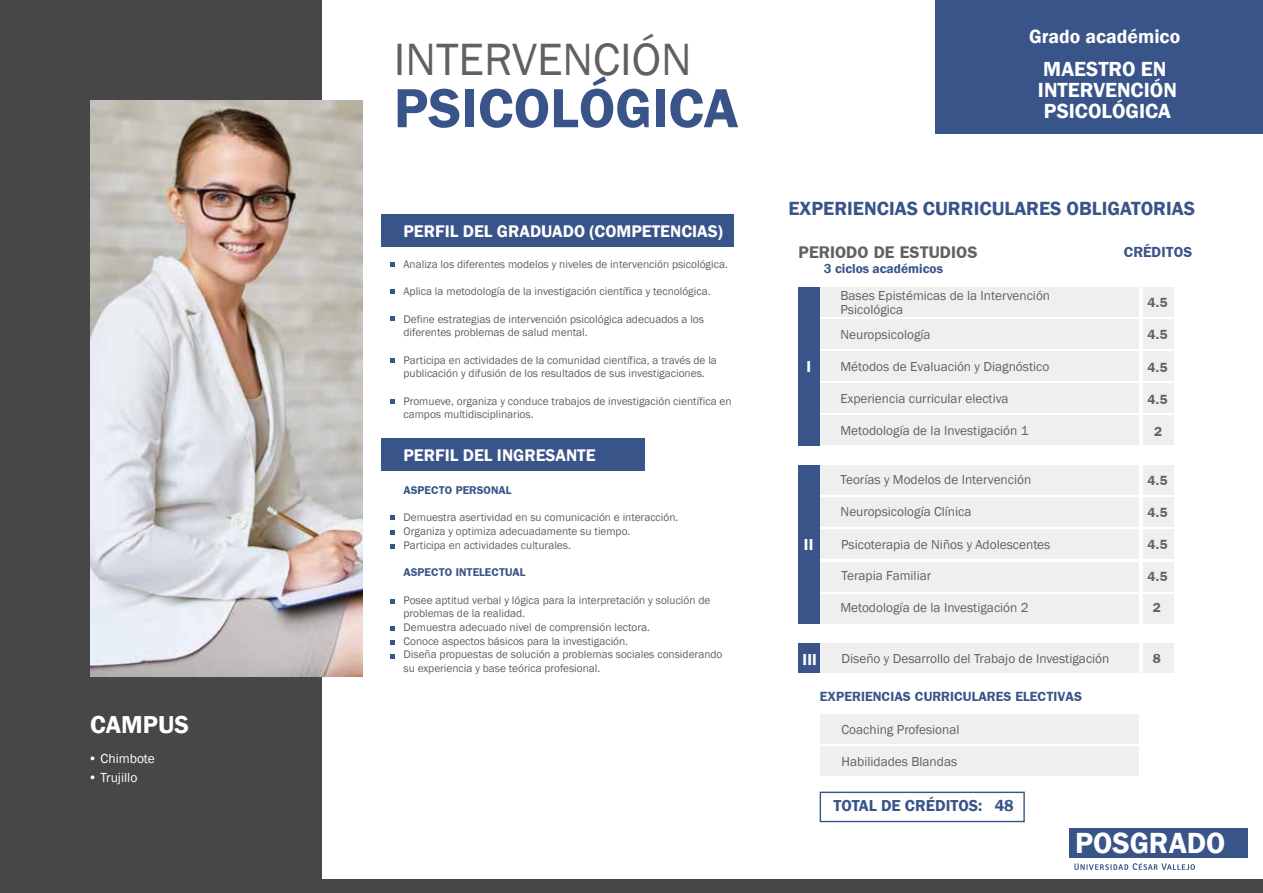
<style>
.page{position:relative;width:1263px;height:893px;background:#fff}
.page>*{position:absolute;margin:0;border:0;box-sizing:border-box;transform-origin:0 0}
.t1{font:600 57px "Franklin Gothic";color:#395488}
.t2{font:46.5px "Franklin Gothic";color:#616160}
.t3{font:600 30px "Franklin Gothic";color:#fff}
.t4{font:600 25.2px "Franklin Gothic";color:#fff}
.t5{font:600 21px/21px "Franklin Gothic";color:#fff}
.t6{font:600 19.65px "Franklin Gothic";color:#395488}
.t7{font:600 19.65px "Franklin Gothic";color:#fff}
.t8{font:600 17.4px "Franklin Gothic";color:#fff}
.t9{font:600 16.95px "Franklin Gothic S Si";color:#616160}
.t10{font:600 16.35px "Franklin Gothic";color:#385488}
.t11{font:600 16.05px "Franklin Gothic S Si";color:#fff}
.t12{font:600 14.7px "Franklin Gothic S Si";color:#395488}
.t13{font:13.5px "Franklin Gothic";color:#fff}
.t14{font:13.35px/13.6px "Franklin Gothic";color:#616160}
.t15{font:600 13.35px "Franklin Gothic S Si";color:#395488}
.t16{font:600 13.35px "Franklin Gothic S Si";color:#616160}
.t17{font:600 13.35px "Franklin Gothic";color:#395488}
.t18{font:11.4px/13.6px "Franklin Gothic";color:#606060}
.t19{font:600 11.4px "Franklin Gothic S Si";color:#395488}
</style>
<div class="page">
<div style="left:381px;top:438px;width:264px;height:33px;background:#395488"></div>
<div style="left:381px;top:215px;width:353px;height:32px;background:#395488"></div>
<svg style="left:391px;top:262px;width:4px;height:5px"></svg>
<svg style="left:391px;top:289px;width:4px;height:4px"></svg>
<svg style="left:391px;top:317px;width:4px;height:4px"></svg>
<svg style="left:391px;top:358px;width:4px;height:4px"></svg>
<svg style="left:391px;top:399px;width:4px;height:5px"></svg>
<svg style="left:391px;top:516px;width:4px;height:4px"></svg>
<svg style="left:391px;top:530px;width:4px;height:4px"></svg>
<svg style="left:391px;top:545px;width:4px;height:4px"></svg>
<svg style="left:391px;top:599px;width:4px;height:4px"></svg>
<svg style="left:391px;top:626px;width:4px;height:5px"></svg>
<svg style="left:391px;top:640px;width:4px;height:5px"></svg>
<svg style="left:391px;top:654px;width:4px;height:5px"></svg>
<div style="left:820px;top:287px;width:318px;height:29px;background:#efefef"></div>
<div style="left:820px;top:319px;width:318px;height:30px;background:#efefef"></div>
<div style="left:820px;top:351px;width:318px;height:30px;background:#efefef"></div>
<div style="left:820px;top:383px;width:318px;height:30px;background:#efefef"></div>
<div style="left:820px;top:416px;width:318px;height:29px;background:#efefef"></div>
<div style="left:820px;top:465px;width:318px;height:30px;background:#efefef"></div>
<div style="left:820px;top:497px;width:318px;height:30px;background:#efefef"></div>
<div style="left:820px;top:530px;width:318px;height:29px;background:#efefef"></div>
<div style="left:820px;top:562px;width:318px;height:29px;background:#efefef"></div>
<div style="left:820px;top:594px;width:318px;height:29px;background:#efefef"></div>
<div style="left:820px;top:714px;width:318px;height:29px;background:#efefef"></div>
<div style="left:820px;top:746px;width:318px;height:30px;background:#efefef"></div>
<div style="left:820px;top:644px;width:318px;height:29px;background:#efefef"></div>
<div style="left:1143px;top:287px;width:31px;height:29px;background:#efefef"></div>
<div style="left:1143px;top:319px;width:31px;height:30px;background:#efefef"></div>
<div style="left:1143px;top:351px;width:31px;height:30px;background:#efefef"></div>
<div style="left:1143px;top:383px;width:31px;height:30px;background:#efefef"></div>
<div style="left:1143px;top:416px;width:31px;height:29px;background:#efefef"></div>
<div style="left:1143px;top:465px;width:31px;height:30px;background:#efefef"></div>
<div style="left:1143px;top:497px;width:31px;height:30px;background:#efefef"></div>
<div style="left:1143px;top:530px;width:31px;height:29px;background:#efefef"></div>
<div style="left:1143px;top:562px;width:31px;height:29px;background:#efefef"></div>
<div style="left:1143px;top:594px;width:31px;height:29px;background:#efefef"></div>
<div style="left:1143px;top:644px;width:31px;height:29px;background:#efefef"></div>
<div style="left:798px;top:287px;width:22px;height:158px;background:#395488"></div>
<div style="left:798px;top:465px;width:22px;height:158px;background:#395488"></div>
<div style="left:798px;top:644px;width:22px;height:29px;background:#395488"></div>
<div style="left:0;top:0;width:321px;height:893px;background:#474747"></div>
<img style="left:91px;top:101px;width:271px;height:575px">
<div style="left:936px;top:0;width:327px;height:133px;background:#395488"></div>
<div style="left:0;top:880px;width:1263px;height:13px;background:#474747"></div>
<div style="left:820px;top:792px;width:205px;height:30px;border:1px solid #385488"></div>
<svg style="left:1074px;top:862px;width:121px;height:8px"></svg>
<div style="left:1070px;top:828px;width:178px;height:30px;background:#385488"></div>
<h3 class="t4" style="left:90px;top:709px;width:100px">CAMPUS</h3>
<p class="t13" style="left:88px;top:750px;width:68px">• Chimbote</p>
<p class="t13" style="left:88px;top:769px;width:51px">• Trujillo</p>
<h2 class="t2" style="left:394px;top:30px;width:299px">INTERVENCIÓN</h2>
<h1 class="t1" style="left:394px;top:73px;width:346px">PSICOLÓGICA</h1>
<h3 class="t8" style="left:403px;top:220px;width:321px">PERFIL DEL GRADUADO (COMPETENCIAS)</h3>
<p class="t18" style="left:403px;top:257px;width:326px">Analiza los diferentes modelos y niveles de intervención psicológica.</p>
<p class="t18" style="left:403px;top:285px;width:308px">Aplica la metodología de la investigación científica y tecnológica.</p>
<p class="t18" style="left:403px;top:312px;width:302px">Define estrategias de intervención psicológica adecuados a los diferentes problemas de salud mental.</p>
<p class="t18" style="left:403px;top:353px;width:315px">Participa en actividades de la comunidad científica, a través de la publicación y difusión de los resultados de sus investigaciones.</p>
<p class="t18" style="left:403px;top:394px;width:329px">Promueve, organiza y conduce trabajos de investigación científica en campos multidisciplinarios.</p>
<h3 class="t8" style="left:403px;top:444px;width:194px">PERFIL DEL INGRESANTE</h3>
<p class="t19" style="left:403px;top:483px;width:109px">ASPECTO PERSONAL</p>
<p class="t18" style="left:403px;top:511px;width:276px">Demuestra asertividad en su comunicación e interacción.<br>Organiza y optimiza adecuadamente su tiempo.<br>Participa en actividades culturales.</p>
<p class="t19" style="left:403px;top:565px;width:123px">ASPECTO INTELECTUAL</p>
<p class="t18" style="left:403px;top:593px;width:320px">Posee aptitud verbal y lógica para la interpretación y solución de problemas de la realidad.<br>Demuestra adecuado nivel de comprensión lectora.<br>Conoce aspectos básicos para la investigación.<br>Diseña propuestas de solución a problemas sociales considerando su experiencia y base teórica profesional.</p>
<h3 class="t7" style="left:1029px;top:24px;width:153px">Grado académico</h3>
<h3 class="t5" style="left:1038px;top:59px;width:140px">MAESTRO EN<br>INTERVENCIÓN<br>PSICOLÓGICA</h3>
<h3 class="t6" style="left:788px;top:196px;width:408px">EXPERIENCIAS CURRICULARES OBLIGATORIAS</h3>
<h3 class="t9" style="left:798px;top:242px;width:180px">PERIODO DE ESTUDIOS</h3>
<p class="t12" style="left:1124px;top:243px;width:70px">CRÉDITOS</p>
<p class="t17" style="left:824px;top:261px;width:121px">3 ciclos académicos</p>
<h3 class="t11" style="left:807px;top:356px;width:6px">I</h3>
<h3 class="t11" style="left:804px;top:535px;width:11px">II</h3>
<h3 class="t11" style="left:803px;top:649px;width:16px">III</h3>
<p class="t14" style="left:840px;top:289px;width:211px">Bases Epistémicas de la Intervención<br>Psicológica</p>
<p class="t14" style="left:840px;top:328px;width:92px">Neuropsicología</p>
<p class="t14" style="left:840px;top:360px;width:210px">Métodos de Evaluación y Diagnóstico</p>
<p class="t14" style="left:840px;top:392px;width:170px">Experiencia curricular electiva</p>
<p class="t14" style="left:840px;top:424px;width:190px">Metodología de la Investigación 1</p>
<p class="t14" style="left:840px;top:473px;width:192px">Teorías y Modelos de Intervención</p>
<p class="t14" style="left:840px;top:505px;width:132px">Neuropsicología Clínica</p>
<p class="t14" style="left:841px;top:538px;width:211px">Psicoterapia de Niños y Adolescentes</p>
<p class="t14" style="left:841px;top:569px;width:91px">Terapia Familiar</p>
<p class="t14" style="left:840px;top:601px;width:190px">Metodología de la Investigación 2</p>
<p class="t14" style="left:841px;top:652px;width:269px">Diseño y Desarrollo del Trabajo de Investigación</p>
<p class="t15" style="left:820px;top:688px;width:264px">EXPERIENCIAS CURRICULARES ELECTIVAS</p>
<p class="t14" style="left:841px;top:723px;width:119px">Coaching Profesional</p>
<p class="t14" style="left:841px;top:755px;width:117px">Habilidades Blandas</p>
<h3 class="t10" style="left:833px;top:796px;width:182px">TOTAL DE CRÉDITOS: 48</h3>
<p class="t16" style="left:1147px;top:295px;width:22px">4.5</p>
<p class="t16" style="left:1147px;top:327px;width:22px">4.5</p>
<p class="t16" style="left:1147px;top:359px;width:22px">4.5</p>
<p class="t16" style="left:1147px;top:391px;width:22px">4.5</p>
<p class="t16" style="left:1154px;top:423px;width:10px">2</p>
<p class="t16" style="left:1147px;top:473px;width:22px">4.5</p>
<p class="t16" style="left:1147px;top:504px;width:22px">4.5</p>
<p class="t16" style="left:1147px;top:536px;width:22px">4.5</p>
<p class="t16" style="left:1147px;top:568px;width:22px">4.5</p>
<p class="t16" style="left:1153px;top:600px;width:10px">2</p>
<p class="t16" style="left:1153px;top:650px;width:10px">8</p>
<h3 class="t3" style="left:1075px;top:824px;width:152px">POSGRADO</h3>
</div>
